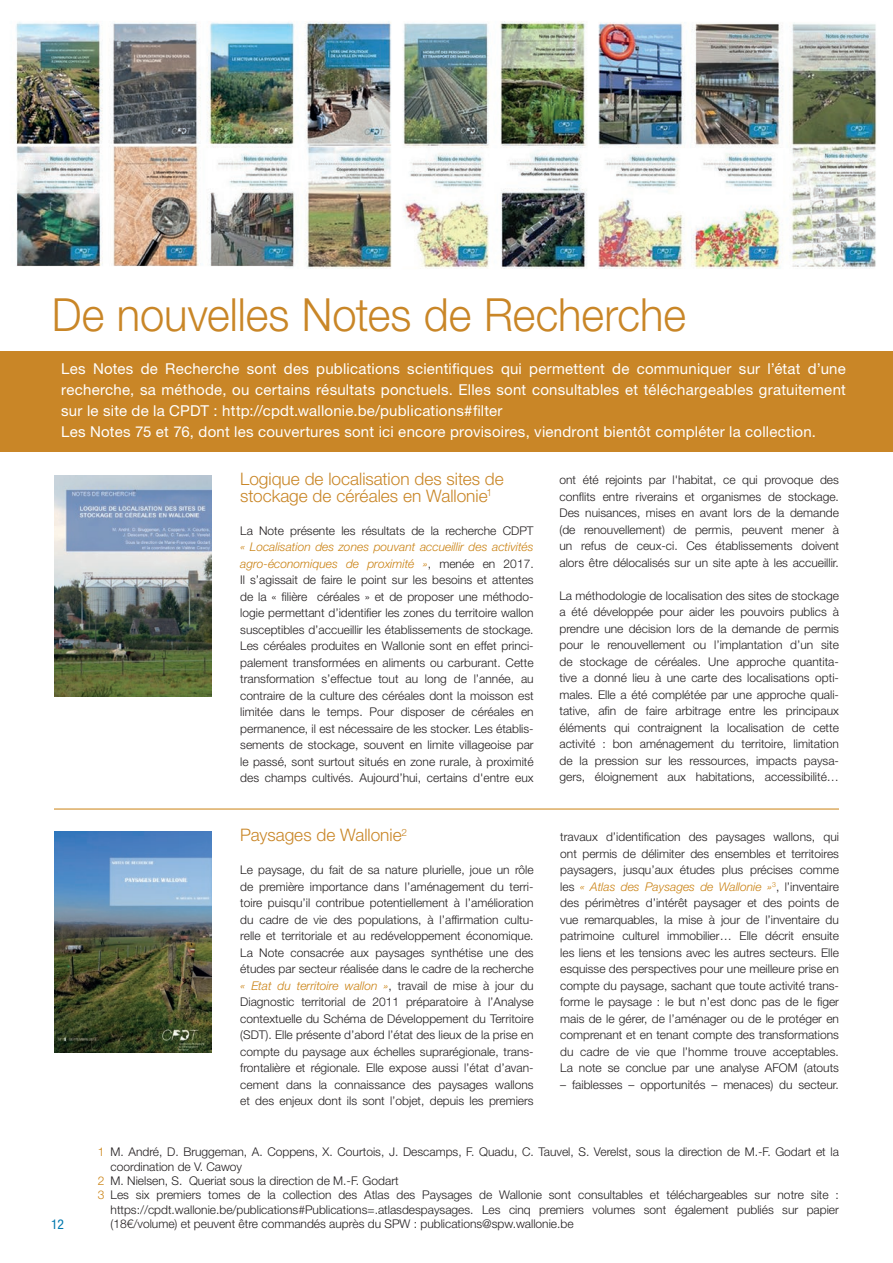
<style>
.page{position:relative;width:893px;height:1263px;background:#fff}
.page>*{position:absolute;margin:0;border:0;box-sizing:border-box;transform-origin:0 0}
.t1{font:300 45.75px "Helvetica Neue LT Std";color:#c98627;scale:.95 1}
.t2{font:300 17.25px/16.5px "Helvetica Neue LT Std";color:#c98627}
.t3{font:15px/21px "Helvetica Neue LT Std";letter-spacing:.015em;color:#fff}
.t4{font:condensed 13.5px "Helvetica Neue LT Std";color:#0078ae}
.t5{font:300 12px/16.5px "Helvetica Neue LT Std";color:#231f20;text-align:justify}
.s1{font-style:italic;color:#ca8213}
.s2{color:#ca8213}
</style>
<div class="page">
<div style="left:0;top:351px;width:893px;height:100px;background:#c98627"></div>
<img style="left:15px;top:21px;width:862px;height:248px">
<img style="left:54px;top:476px;width:158px;height:220px">
<img style="left:54px;top:832px;width:158px;height:220px">
<hr style="left:54px;top:809px;width:785px;height:1px;background:#ca8213">
<h1 class="t1" style="left:52px;top:287px;width:669px">De nouvelles Notes de Recherche</h1>
<p class="t3" style="left:61px;top:358px;width:786px">Les Notes de Recherche sont des publications scientifiques qui permettent de communiquer sur l’état d’une recherche, sa méthode, ou certains résultats ponctuels. Elles sont consultables et téléchargeables gratuitement sur le site de la CPDT : http://cpdt.wallonie.be/publications#filter<br>Les Notes 75 et 76, dont les couvertures sont ici encore provisoires, viendront bientôt compléter la collection.</p>
<h2 class="t2" style="left:240px;top:470px;width:265px">Logique de localisation des sites de stockage de céréales en Wallonie<sup>1</sup></h2>
<p class="t5" style="left:240px;top:522px;width:295px">La Note présente les résultats de la recherche CDPT</p>
<p class="t5" style="left:240px;top:538px;width:295px"><span class="s1">« Localisation des zones pouvant accueillir des activités agro-économiques de proximité »</span>, menée en 2017.<br>Il s’agissait de faire le point sur les besoins et attentes de la « filière céréales » et de proposer une méthodo&shy;logie permettant d’identifier les zones du territoire wallon susceptibles d’accueillir les établissements de stockage.<br>Les céréales produites en Wallonie sont en effet princi&shy;palement transformées en aliments ou carburant. Cette transformation s’effectue tout au long de l’année, au contraire de la culture des céréales dont la moisson est limitée dans le temps. Pour disposer de céréales en permanence, il est nécessaire de les stocker. Les établis&shy;sements de stockage, souvent en limite villageoise par le passé, sont surtout situés en zone rurale, à proximité des champs cultivés. Aujourd’hui, certains d'entre eux</p>
<p class="t5" style="left:559px;top:471px;width:281px">ont été rejoints par l'habitat, ce qui provoque des conflits entre riverains et organismes de stockage.<br>Des nuisances, mises en avant lors de la demande (de renouvellement) de permis, peuvent mener à un refus de ceux-ci. Ces établissements doivent alors être délocalisés sur un site apte à les accueillir.</p>
<p class="t5" style="left:559px;top:587px;width:281px">La méthodologie de localisation des sites de stockage a été développée pour aider les pouvoirs publics à prendre une décision lors de la demande de permis pour le renouvellement ou l’implantation d’un site de stockage de céréales. Une approche quantita&shy;tive a donné lieu à une carte des localisations opti&shy;males. Elle a été complétée par une approche quali&shy;tative, afin de faire arbitrage entre les principaux éléments qui contraignent la localisation de cette activité : bon aménagement du territoire, limitation de la pression sur les ressources, impacts paysa&shy;gers, éloignement aux habitations, accessibilité…</p>
<p class="t4" style="left:51px;top:1217px;width:14px">12</p>
<h2 class="t2" style="left:240px;top:827px;width:168px">Paysages de Wallonie<sup>2</sup></h2>
<p class="t5" style="left:240px;top:862px;width:295px">Le paysage, du fait de sa nature plurielle, joue un rôle de première importance dans l’aménagement du terri&shy;toire puisqu’il contribue potentiellement à l’amélioration du cadre de vie des populations, à l’affirmation cultu&shy;relle et territoriale et au redéveloppement économique.<br>La Note consacrée aux paysages synthétise une des études par secteur réalisée dans le cadre de la recherche <span class="s1">« Etat du territoire wallon »</span>, travail de mise à jour du Diagnostic territorial de 2011 préparatoire à l’Analyse contextuelle du Schéma de Développement du Territoire (SDT). Elle présente d’abord l’état des lieux de la prise en compte du paysage aux échelles suprarégionale, trans&shy;frontalière et régionale. Elle expose aussi l’état d’avan&shy;cement dans la connaissance des paysages wallons et des enjeux dont ils sont l’objet, depuis les premiers</p>
<p class="t5" style="left:560px;top:828px;width:280px">travaux d’identification des paysages wallons, qui ont permis de délimiter des ensembles et territoires paysagers, jusqu’aux études plus précises comme les <span class="s1">« Atlas des Paysages de Wallonie »</span><sup>3</sup>, l’inventaire des périmètres d’intérêt paysager et des points de vue remarquables, la mise à jour de l’inventaire du patrimoine culturel immobilier… Elle décrit ensuite les liens et les tensions avec les autres secteurs. Elle esquisse des perspectives pour une meilleure prise en compte du paysage, sachant que toute activité trans&shy;forme le paysage : le but n’est donc pas de le figer mais de le gérer, de l’aménager ou de le protéger en comprenant et en tenant compte des transformations du cadre de vie que l’homme trouve acceptables.<br>La note se conclue par une analyse AFOM (atouts</p>
<p class="t5" style="left:560px;top:1076px;width:280px">– faiblesses – opportunités – menaces) du secteur.</p>
<p class="t5" style="left:98px;top:1143px;width:743px"><span class="s2">1</span> M. André, D. Bruggeman, A. Coppens, X. Courtois, J. Descamps, F. Quadu, C. Tauvel, S. Verelst, sous la direction de M.-F. Godart et la</p>
<p class="t5" style="left:111px;top:1158px;width:133px">coordination de V. Cawoy</p>
<p class="t5" style="left:98px;top:1172px;width:302px"><span class="s2">2</span> M. Nielsen, S. Queriat sous la direction de M.-F. Godart</p>
<p class="t5" style="left:98px;top:1186px;width:743px"><span class="s2">3</span> Les six premiers tomes de la collection des Atlas des Paysages de Wallonie sont consultables et téléchargeables sur notre site :</p>
<p class="t5" style="left:111px;top:1201px;width:730px">https://cpdt.wallonie.be/publications#Publications=.atlasdespaysages. Les cinq premiers volumes sont également publiés sur papier</p>
<p class="t5" style="left:111px;top:1215px;width:465px">(18€/volume) et peuvent être commandés auprès du SPW : publications@spw.wallonie.be</p>
</div>
